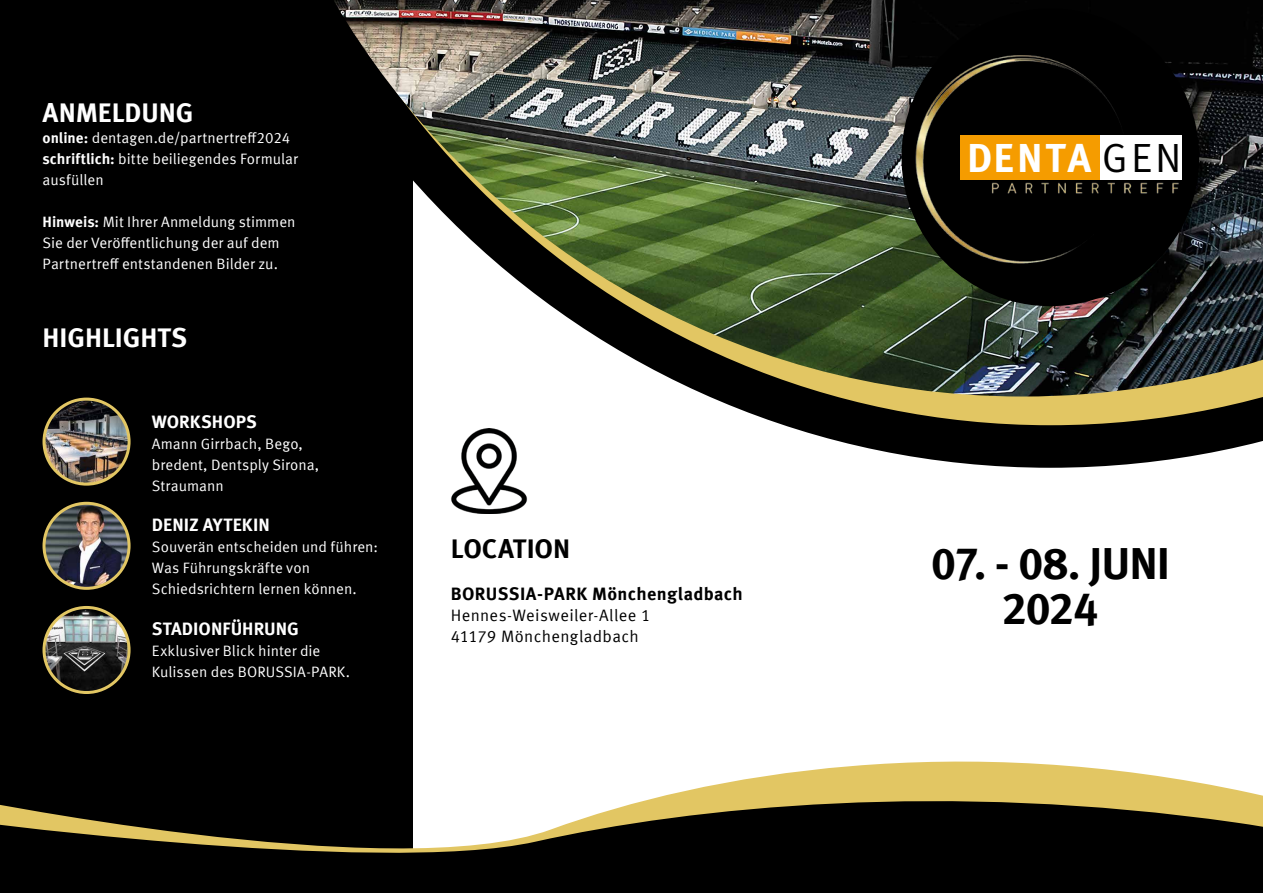
<style>
.page{position:relative;width:1263px;height:893px;background:#fff}
.page>*{position:absolute;margin:0;border:0;box-sizing:border-box;transform-origin:0 0}
.t1{font:700 45px/45px "Meta Offc";letter-spacing:-.025em;color:#000;text-align:center}
.t2{font:700 40.35px "Meta Offc";letter-spacing:.055em;color:#fff}
.t3{font:700 27px "Meta Offc";color:#fff}
.t4{font:700 27px "Meta Offc";color:#000}
.t5{font:700 18px "Meta Offc";color:#fff}
.t6{font:700 18px "Meta Offc";letter-spacing:.02em;color:#000}
.t7{font:16.5px/21px "Meta Offc Norm";letter-spacing:.02em;color:#000}
.t8{font:15px/21px "Meta Offc Norm";color:#fff}
.s1{font-family:"Meta Offc";font-weight:700}
.s2{font-family:"Meta Offc Norm";font-weight:400;font-size:40.8px;color:#000}
</style>
<div class="page">
<svg style="left:412px;top:425px;width:851px;height:43px"></svg>
<div style="left:0;top:0;width:412px;height:893px;background:#000"></div>
<svg style="left:412px;top:396px;width:851px;height:29px"></svg>
<img style="left:334px;top:0;width:929px;height:396px">
<div style="left:901px;top:9px;width:298px;height:297px;background:#000;border-radius:50%"></div>
<svg style="left:912px;top:47px;width:276px;height:221px"></svg>
<img style="left:448px;top:428px;width:83px;height:85px">
<img style="left:44px;top:399px;width:85px;height:85px;border-radius:43px">
<div style="left:43px;top:398px;width:88px;height:88px;border:3px solid #e2c663;border-radius:50%"></div>
<img style="left:44px;top:503px;width:85px;height:85px;border-radius:43px">
<div style="left:43px;top:502px;width:88px;height:88px;border:3px solid #e2c663;border-radius:50%"></div>
<img style="left:44px;top:607px;width:85px;height:85px;border-radius:43px">
<div style="left:43px;top:606px;width:88px;height:88px;border:3px solid #e2c663;border-radius:50%"></div>
<svg style="left:412px;top:730px;width:777px;height:51px"></svg>
<svg style="left:0;top:781px;width:1263px;height:112px;fill:#000"></svg>
<h3 class="t3" style="left:43px;top:97px;width:152px">ANMELDUNG</h3>
<p class="t8" style="left:43px;top:128px;width:257px"><span class="s1">online:</span> dentagen.de/partnertreff2024 <span class="s1">schriftlich:</span> bitte beiliegendes Formular ausfüllen</p>
<p class="t8" style="left:43px;top:212px;width:254px"><span class="s1">Hinweis:</span> Mit Ihrer Anmeldung stimmen<br>Sie der Veröffentlichung der auf dem<br>Partnertreff entstandenen Bilder zu.</p>
<h3 class="t3" style="left:43px;top:321px;width:146px">HIGHLIGHTS</h3>
<p class="t5" style="left:152px;top:411px;width:106px">WORKSHOPS</p>
<p class="t8" style="left:152px;top:433px;width:169px">Amann Girrbach, Bego, bredent, Dentsply Sirona,<br>Straumann</p>
<p class="t5" style="left:152px;top:514px;width:119px">DENIZ AYTEKIN</p>
<p class="t8" style="left:152px;top:537px;width:228px">Souverän entscheiden und führen:<br>Was Führungskräfte von<br>Schiedsrichtern lernen können.</p>
<p class="t5" style="left:152px;top:618px;width:149px">STADIONFÜHRUNG</p>
<p class="t8" style="left:152px;top:640px;width:200px">Exklusiver Blick hinter die<br>Kulissen des BORUSSIA-PARK.</p>
<h3 class="t4" style="left:451px;top:533px;width:121px">LOCATION</h3>
<p class="t6" style="left:451px;top:583px;width:294px">BORUSSIA-PARK Mönchengladbach</p>
<p class="t7" style="left:451px;top:605px;width:201px">Hennes-Weisweiler-Allee 1<br>41179 Mönchengladbach</p>
<h2 class="t2" style="left:967px;top:134px;width:216px">DENTA <span class="s2">GEN</span></h2>
<h1 class="t1" style="left:931px;top:542px;width:241px">07. - 08. JUNI<br>2024</h1>
</div>
